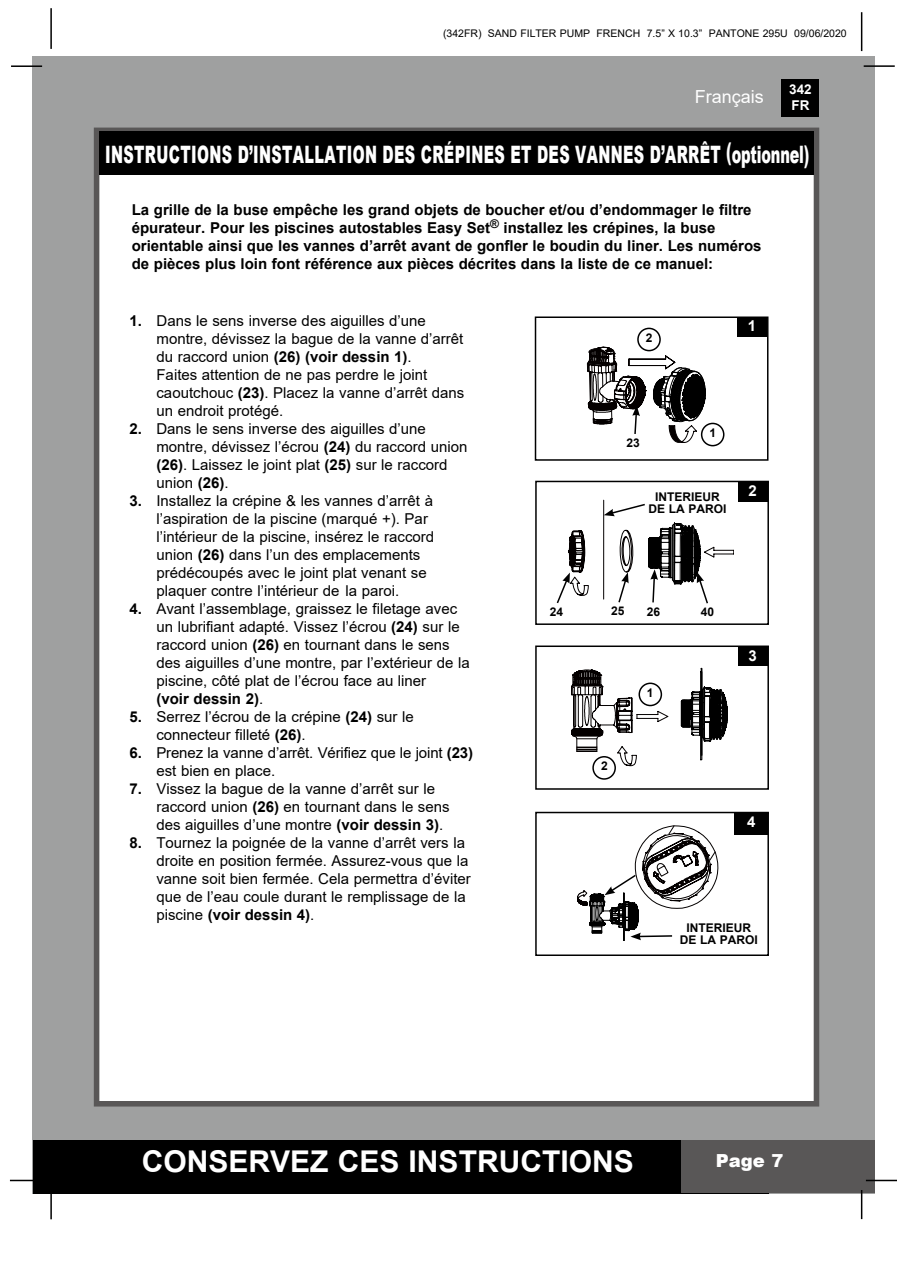
<style>
.page{position:relative;width:897px;height:1264px;background:#fff}
.page>*{position:absolute;margin:0;border:0;box-sizing:border-box;transform-origin:0 0}
.t1{font:700 30px "Arial";color:#fff}
.t2{font:900 24px "Arial";letter-spacing:-.01em;color:#fff;scale:.6 1}
.t3{font:18px "Arial";color:#fff}
.t4{font:900 18px "Arial";color:#fff}
.t5{font:15px/18px "Arial";color:#000}
.t6{font:700 15px/18px "Arial";color:#000}
.t7{font:700 15px "Arial";color:#fff}
.t8{font:700 13.5px/16.2px "Arial";color:#fff}
.t9{font:700 12px/12px "Arial";color:#000;text-align:center}
.t10{font:10.5px "Arial";color:#000}
.s1{font-weight:700}
</style>
<div class="page">
<div style="left:33px;top:56px;width:842px;height:1137px;background:#9fa0a0"></div>
<hr style="left:50px;top:8px;width:2px;height:41px;background:#000">
<hr style="left:860px;top:12px;width:2px;height:39px;background:#000">
<div style="left:781px;top:79px;width:38px;height:38px;background:#000"></div>
<div style="left:33px;top:1140px;width:735px;height:53px;background:#000"></div>
<div style="left:681px;top:1140px;width:194px;height:53px;background:#595757"></div>
<hr style="left:11px;top:65px;width:31px;height:2px;background:#000">
<hr style="left:863px;top:65px;width:31px;height:2px;background:#000">
<hr style="left:865px;top:1179px;width:31px;height:2px;background:#000">
<hr style="left:860px;top:1190px;width:2px;height:29px;background:#000">
<hr style="left:50px;top:1188px;width:2px;height:31px;background:#000">
<hr style="left:10px;top:1179px;width:31px;height:2px;background:#000">
<div style="left:94px;top:128px;width:725px;height:978px;background:#fff;border:6px solid #595757"></div>
<div style="left:99px;top:132px;width:715px;height:43px;background:#000"></div>
<div style="left:535px;top:481px;width:233px;height:144px;border:2px solid #000"></div>
<div style="left:737px;top:482px;width:30px;height:19px;background:#000"></div>
<div style="left:534px;top:316px;width:234px;height:145px;border:2px solid #000"></div>
<div style="left:737px;top:318px;width:30px;height:19px;background:#000"></div>
<svg style="left:575px;top:347px;width:137px;height:113px"></svg>
<div style="left:638px;top:328px;width:22px;height:23px;background:#fff;border-radius:50%"></div>
<div style="left:637px;top:328px;width:23px;height:23px;border:2px solid #000;border-radius:50%"></div>
<div style="left:701px;top:423px;width:22px;height:23px;background:#fff;border-radius:50%"></div>
<div style="left:700px;top:423px;width:24px;height:23px;border:2px solid #000;border-radius:50%"></div>
<svg style="left:571px;top:667px;width:157px;height:100px"></svg>
<div style="left:535px;top:645px;width:233px;height:144px;border:2px solid #000"></div>
<div style="left:737px;top:647px;width:30px;height:19px;background:#000"></div>
<div style="left:639px;top:683px;width:22px;height:22px;background:#fff;border-radius:50%"></div>
<div style="left:638px;top:682px;width:24px;height:24px;border:2px solid #000;border-radius:50%"></div>
<div style="left:593px;top:757px;width:22px;height:22px;background:#fff;border-radius:50%"></div>
<div style="left:592px;top:756px;width:24px;height:23px;border:2px solid #000;border-radius:50%"></div>
<div style="left:734px;top:813px;width:33px;height:21px;background:#000"></div>
<div style="left:535px;top:812px;width:233px;height:144px;border:2px solid #000"></div>
<svg style="left:577px;top:825px;width:141px;height:116px"></svg>
<svg style="left:555px;top:481px;width:178px;height:143px"></svg>
<p class="t10" style="left:443px;top:26px;width:405px">(342FR) SAND FILTER PUMP FRENCH 7.5” X 10.3” PANTONE 295U 09/06/2020</p>
<p class="t3" style="left:694px;top:84px;width:71px">Français</p>
<p class="t8" style="left:789px;top:81px;width:24px">342<br>FR</p>
<h2 class="t2" style="left:105px;top:137px;width:30px">INSTRUCTIONS</h2>
<h2 class="t2" style="left:238px;top:137px;width:44px">D’INSTALLATION</h2>
<h2 class="t2" style="left:382px;top:137px;width:138px">DES CRÉPINES</h2>
<h2 class="t2" style="left:510px;top:137px;width:148px">ET DES VANNES</h2>
<h2 class="t2" style="left:649px;top:137px;width:268px">D’ARRÊT (OPTIONNEL)</h2>
<p class="t6" style="left:132px;top:201px;width:631px">La grille de la buse empêche les grand objets de boucher et/ou d’endommager le filtre épurateur. pour les piscines autostables Easy Set<sup>®</sup> installez les crépines, la buse orientable ainsi que les vannes d’arrêt avant de gonfler le boudin du liner. Les numéros de pièces plus loin font référence aux pièces décrites dans la liste de ce manuel:</p>
<p class="t5" style="left:156px;top:312px;width:309px;text-indent:-27px"><span class="s1">1.</span> Dans le sens inverse des aiguilles d’une montre, dévissez la bague de la vanne d’arrêt du raccord union <span class="s1">(26) (voir dessin 1)</span>.<br>Faites attention de ne pas perdre le joint caoutchouc <span class="s1">(23)</span>. Placez la vanne d’arrêt dans un endroit protégé.</p>
<p class="t5" style="left:156px;top:420px;width:312px;text-indent:-27px"><span class="s1">2.</span> Dans le sens inverse des aiguilles d’une montre, dévissez l’écrou <span class="s1">(24)</span> du raccord union <span class="s1">(26)</span>. Laissez le joint plat <span class="s1">(25)</span> sur le raccord union <span class="s1">(26)</span>.</p>
<p class="t5" style="left:156px;top:492px;width:279px;text-indent:-27px"><span class="s1">3.</span> Installez la crépine &amp; les vannes d’arrêt à l’aspiration de la piscine (marqué +). Par l’intérieur de la piscine, insérez le raccord union <span class="s1">(26)</span> dans l’un des emplacements prédécoupés avec le joint plat venant se plaquer contre l’intérieur de la paroi.</p>
<p class="t5" style="left:156px;top:600px;width:315px;text-indent:-27px"><span class="s1">4.</span> Avant l’assemblage, graissez le filetage avec un lubrifiant adapté. Vissez l’écrou <span class="s1">(24)</span> sur le raccord union <span class="s1">(26)</span> en tournant dans le sens des aiguilles d’une montre, par l’extérieur de la piscine, côté plat de l’écrou face au liner<br><span class="s1">(voir dessin 2)</span>.</p>
<p class="t5" style="left:156px;top:708px;width:259px;text-indent:-27px"><span class="s1">5.</span> Serrez l’écrou de la crépine <span class="s1">(24)</span> sur le connecteur filleté <span class="s1">(26)</span>.</p>
<p class="t5" style="left:156px;top:744px;width:318px;text-indent:-27px"><span class="s1">6.</span> Prenez la vanne d’arrêt. Vérifiez que le joint <span class="s1">(23) </span>est bien en place.</p>
<p class="t5" style="left:156px;top:780px;width:295px;text-indent:-27px"><span class="s1">7.</span> Vissez la bague de la vanne d’arrêt sur le raccord union <span class="s1">(26)</span> en tournant dans le sens des aiguilles d’une montre <span class="s1">(voir dessin 3)</span>.</p>
<p class="t5" style="left:156px;top:834px;width:316px;text-indent:-27px"><span class="s1">8.</span> Tournez la poignée de la vanne d’arrêt vers la droite en position fermée. Assurez-vous que la vanne soit bien fermée. Cela permettra d’éviter que de l’eau coule durant le remplissage de la piscine <span class="s1">(voir dessin 4)</span>.</p>
<p class="t9" style="left:549px;top:606px;width:15px">24</p>
<p class="t9" style="left:645px;top:332px;width:8px">2</p>
<p class="t7" style="left:747px;top:316px;width:10px">1</p>
<p class="t9" style="left:626px;top:437px;width:15px">23</p>
<p class="t9" style="left:709px;top:427px;width:8px">1</p>
<p class="t9" style="left:648px;top:491px;width:80px">INTERIEUR<br>DE LA PAROI</p>
<p class="t7" style="left:748px;top:480px;width:10px">2</p>
<p class="t9" style="left:611px;top:605px;width:15px">25</p>
<p class="t9" style="left:646px;top:606px;width:15px">26</p>
<p class="t9" style="left:601px;top:760px;width:8px">2</p>
<p class="t9" style="left:646px;top:687px;width:8px">1</p>
<p class="t9" style="left:700px;top:605px;width:15px">40</p>
<p class="t7" style="left:748px;top:644px;width:10px">3</p>
<p class="t7" style="left:747px;top:811px;width:10px">4</p>
<p class="t9" style="left:679px;top:922px;width:80px">INTERIEUR<br>DE LA PAROI</p>
<h1 class="t1" style="left:142px;top:1140px;width:493px">CONSERVEZ CES INSTRUCTIONS</h1>
<p class="t4" style="left:715px;top:1147px;width:69px">PAGE 7</p>
</div>
